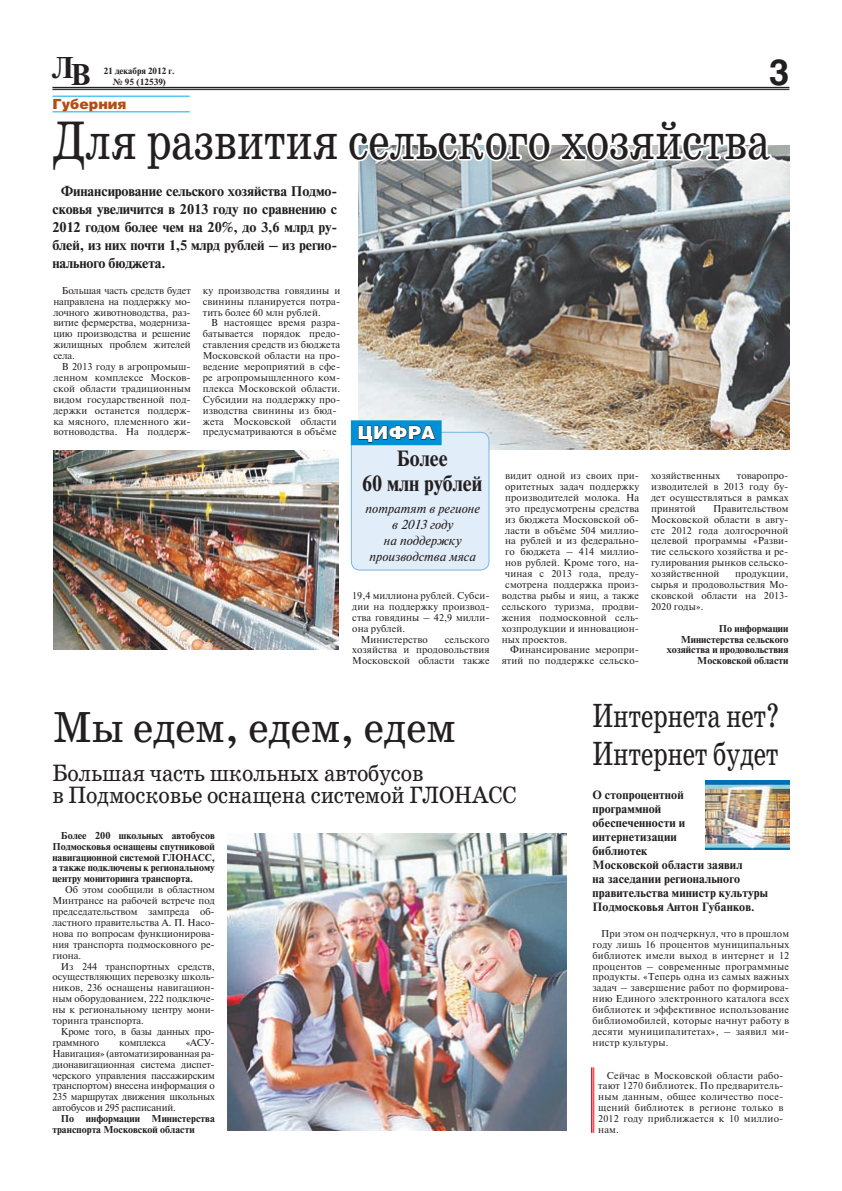
<style>
.page{position:relative;width:842px;height:1191px;background:#fff}
.page>*{position:absolute;margin:0;border:0;box-sizing:border-box;transform-origin:0 0}
.t1{font:55px "School Book C";letter-spacing:-.01em;color:#231f20;scale:.8 1}
.t2{font:44px "School Book C";letter-spacing:-.01em;color:#231f20;scale:.95 1}
.t3{font:700 36px "Helios";color:#231f20}
.t4{font:34px/38px "School Book C";letter-spacing:-.01em;color:#231f20;scale:.75 1}
.t5{font:30px "PT Newton Bold Cyrillic";color:#231f20}
.t6{font:24px/22px "School Book C";letter-spacing:-.01em;color:#231f20;scale:.9 1}
.t7{font:22px/25px "PT Newton Bold Cyrillic";color:#231f20;text-align:center;scale:.9 1}
.t8{font:900 18px "Helios";letter-spacing:.03em;color:#fff}
.t9{font:14px/18px "PT Newton Bold Cyrillic";letter-spacing:-.01em;color:#231f20;text-align:justify}
.t10{font:900 14px "Helios";color:#b64c15}
.t11{font:13px/16px "PT Newton Italic Cyrillic";color:#231f20;text-align:center}
.t12{font:12px/14px "PT Newton Bold Cyrillic";letter-spacing:.01em;color:#231f20}
.t13{font:10px/10.9px "PT Newton Cyrillic";letter-spacing:.01em;color:#231f20;text-align:justify}
.t14{font:10px/10.9px "PT Newton Bold Cyrillic";color:#231f20;text-align:justify}
.t15{font:10px/10.9px "PT Newton Cyrillic";letter-spacing:-.02em;color:#231f20}
.t16{font:9px/10.8px "PT Newton Bold Cyrillic";color:#231f20;text-align:center}
</style>
<div class="page">
<hr style="left:52px;top:87px;width:737px;height:1px;background:#231f20">
<hr style="left:52px;top:89px;width:737px;height:1px;background:#231f20">
<hr style="left:52px;top:111px;width:138px;height:1px;background:#00aeef">
<hr style="left:52px;top:96px;width:138px;height:1px;background:#00aeef">
<svg style="left:227px;top:833px;width:292px;height:21px"></svg>
<img style="left:358px;top:145px;width:431px;height:304px">
<img style="left:53px;top:451px;width:286px;height:198px">
<svg style="left:358px;top:145px;width:417px;height:84px"></svg>
<div style="left:351px;top:432px;width:138px;height:138px;background:#e1edf8;border-radius:9px"></div>
<div style="left:351px;top:432px;width:138px;height:139px;border:1px solid #77b6e4;border-radius:9px"></div>
<div style="left:351px;top:421px;width:90px;height:24px;background:#0090d3"></div>
<div style="left:351px;top:420px;width:91px;height:25px;border:1px solid #0090d3"></div>
<svg style="left:358px;top:425px;width:78px;height:18px"></svg>
<img style="left:228px;top:834px;width:339px;height:296px">
<hr style="left:591px;top:1067px;width:2px;height:66px;background:#de1920">
<hr style="left:594px;top:1067px;width:1px;height:66px;background:#de1920">
<img style="left:705px;top:780px;width:85px;height:69px">
<h3 class="t5" style="left:52px;top:60px;width:40px">ЛВ</h3>
<p class="t16" style="left:104px;top:66px;width:72px">21 декабря 2012 г. № 95 (12539)</p>
<h3 class="t10" style="left:52px;top:95px;width:76px">Губерния</h3>
<h3 class="t3" style="left:769px;top:51px;width:22px">3</h3>
<h1 class="t1" style="left:52px;top:110px;width:899px">Для развития сельского хозяйства</h1>
<h3 class="t9" style="left:52px;top:183px;width:286px;text-indent:8px">Финансирование сельского хозяйства Подмо&shy;сковья увеличится в 2013 году по сравнению с 2012 годом более чем на 20%, до 3,6 млрд ру&shy;блей, из них почти 1,5 млрд рублей – из регио&shy;нального бюджета.</h3>
<p class="t13" style="left:53px;top:286px;width:139px;text-indent:8px">Большая часть средств будет направлена на поддержку мо&shy;лочного животноводства, раз&shy;витие фермерства, модерниза&shy;цию производства и решение жилищных проблем жителей села.</p>
<p class="t13" style="left:53px;top:362px;width:139px;text-indent:8px">В 2013 году в агропромыш&shy;ленном комплексе Москов&shy;ской области традиционным видом государственной под&shy;держки останется поддерж&shy;ка мясного, племенного жи&shy;вотноводства. На поддерж-</p>
<p class="t13" style="left:203px;top:286px;width:139px">ку производства говядины и свинины планируется потра&shy;тить более 60 млн рублей.</p>
<p class="t13" style="left:203px;top:318px;width:139px;text-align:left;text-indent:8px">В настоящее время разра&shy;батывается порядок предо&shy;ставления средств из бюджета<br>Московской области на про&shy;ведение мероприятий в сфе&shy;ре агропромышленного ком&shy;плекса Московской области.<br>Субсидии на поддержку про&shy;изводства свинины из бюд&shy;жета Московской области предусматриваются в объёме</p>
<h3 class="t8" style="left:357px;top:421px;width:79px">ЦИФРА</h3>
<h3 class="t7" style="left:362px;top:448px;width:135px">Более<br>60 млн рублей</h3>
<h3 class="t11" style="left:365px;top:501px;width:116px">потратят в регионе в 2013 году<br>на поддержку производства мяса</h3>
<p class="t13" style="left:352px;top:591px;width:139px">19,4 миллиона рублей. Субси-</p>
<p class="t13" style="left:352px;top:602px;width:139px">дии на поддержку производ-</p>
<p class="t13" style="left:352px;top:613px;width:139px">ства говядины – 42,9 милли-</p>
<p class="t13" style="left:352px;top:624px;width:55px">она рублей.</p>
<p class="t13" style="left:361px;top:635px;width:69px">Министерство</p>
<p class="t13" style="left:352px;top:635px;width:139px;text-indent:92px">сельского хозяйства и продовольствия Московской области также</p>
<p class="t13" style="left:505px;top:471px;width:135px">видит одной из своих при-</p>
<p class="t13" style="left:505px;top:482px;width:135px">оритетных задач поддержку</p>
<p class="t13" style="left:505px;top:493px;width:135px">производителей молока. На</p>
<p class="t13" style="left:505px;top:504px;width:135px">это предусмотрены средства</p>
<p class="t13" style="left:505px;top:515px;width:135px">из бюджета Московской об-</p>
<p class="t13" style="left:505px;top:526px;width:135px">ласти в объёме 504 миллио-</p>
<p class="t13" style="left:505px;top:536px;width:135px">на рублей и из федерально-</p>
<p class="t13" style="left:505px;top:547px;width:135px">го бюджета – 414 миллио-</p>
<p class="t13" style="left:505px;top:558px;width:135px">нов рублей. Кроме того, на-</p>
<p class="t13" style="left:505px;top:569px;width:135px">чиная с 2013 года, преду-</p>
<p class="t13" style="left:505px;top:580px;width:135px">смотрена поддержка произ-</p>
<p class="t13" style="left:502px;top:591px;width:139px">водства рыбы и яиц, а также</p>
<p class="t13" style="left:502px;top:602px;width:139px">сельского туризма, продви-</p>
<p class="t13" style="left:502px;top:613px;width:139px">жения подмосковной сель-</p>
<p class="t13" style="left:502px;top:624px;width:139px">хозпродукции и инновацион-</p>
<p class="t13" style="left:502px;top:635px;width:67px">ных проектов.</p>
<p class="t13" style="left:510px;top:645px;width:130px">Финансирование меропри-</p>
<p class="t13" style="left:502px;top:656px;width:139px">ятий по поддержке сельско-</p>
<p class="t13" style="left:651px;top:471px;width:71px">хозяйственных</p>
<p class="t13" style="left:651px;top:471px;width:139px;text-indent:86px">товаропро&shy;изводителей в 2013 году бу&shy;дет осуществляться в рамках принятой</p>
<p class="t13" style="left:651px;top:504px;width:139px;text-indent:62px">Правительством Московской области в авгу&shy;сте 2012 года долгосрочной целевой программы «Разви&shy;тие сельского хозяйства и ре&shy;гулирования рынков сельско&shy;хозяйственной</p>
<p class="t13" style="left:651px;top:569px;width:139px;text-indent:84px">продукции, сырья и продовольствия Мо&shy;сковской области на 2013- 2020 годы».</p>
<p class="t14" style="left:667px;top:624px;width:123px;text-align:right">По информации<br>Министерства сельского хозяйства и продовольствия<br>Московской области</p>
<h2 class="t2" style="left:53px;top:703px;width:425px">Мы едем, едем, едем</h2>
<h3 class="t6" style="left:52px;top:762px;width:517px">Большая часть школьных автобусов<br>в Подмосковье оснащена системой ГЛОНАСС</h3>
<p class="t14" style="left:52px;top:831px;width:164px;text-indent:8px">Более 200 школьных автобусов Подмосковья оснащены спутниковой навигационной системой ГЛОНАСС, а также подключены к региональному центру мониторинга транспорта.</p>
<p class="t13" style="left:52px;top:885px;width:164px;text-indent:13px">Об этом сообщили в областном Минтрансе на рабочей встрече под председательством зампреда об&shy;ластного правительства А. П. Насо&shy;нова по вопросам функционирова&shy;ния транспорта подмосковного ре&shy;гиона.</p>
<p class="t13" style="left:52px;top:962px;width:164px;text-indent:8px">Из 244 транспортных средств, осуществляющих перевозку школь&shy;ников, 236 оснащены навигацион&shy;ным оборудованием, 222 подключе&shy;ны к региональному центру мони&shy;торинга транспорта.</p>
<p class="t15" style="left:52px;top:1027px;width:164px;text-indent:8px">Кроме того, в базы данных про&shy;граммного</p>
<p class="t13" style="left:52px;top:1038px;width:164px;text-indent:133px">«АСУ-Навигация» (автоматизированная ра&shy;дионавигационная система диспет&shy;черского управления пассажирским транспортом) внесена информация о 235 маршрутах движения школьных автобусов и 295 расписаний.</p>
<p class="t14" style="left:52px;top:1114px;width:164px;text-indent:8px">По информации Министерства транспорта Московской области</p>
<p class="t15" style="left:119px;top:1038px;width:48px">комплекса</p>
<h3 class="t4" style="left:593px;top:697px;width:251px">Интернета нет?<br>Интернет будет</h3>
<p class="t12" style="left:593px;top:788px;width:177px">О стопроцентной<br>программной<br>обеспеченности и интернетизации<br>библиотек<br>Московской области заявил<br>на заседании регионального правительства министр культуры<br>Подмосковья Антон Губанков.</p>
<p class="t13" style="left:593px;top:929px;width:198px;text-indent:8px">При этом он подчеркнул, что в прошлом году лишь 16 процентов муниципальных библиотек имели выход в интернет и 12 процентов – современные программные продукты. «Теперь одна из самых важных задач – завершение работ по формирова&shy;нию Единого электронного каталога всех библиотек и эффективное использование библиомобилей, которые начнут работу в десяти муниципалитетах», – заявил ми&shy;нистр культуры.</p>
<p class="t13" style="left:598px;top:1071px;width:187px;text-indent:8px">Сейчас в Московской области рабо&shy;тают 1270 библиотек. По предваритель&shy;ным данным, общее количество посе&shy;щений библиотек в регионе только в 2012 году приближается к 10 миллио&shy;нам.</p>
</div>
